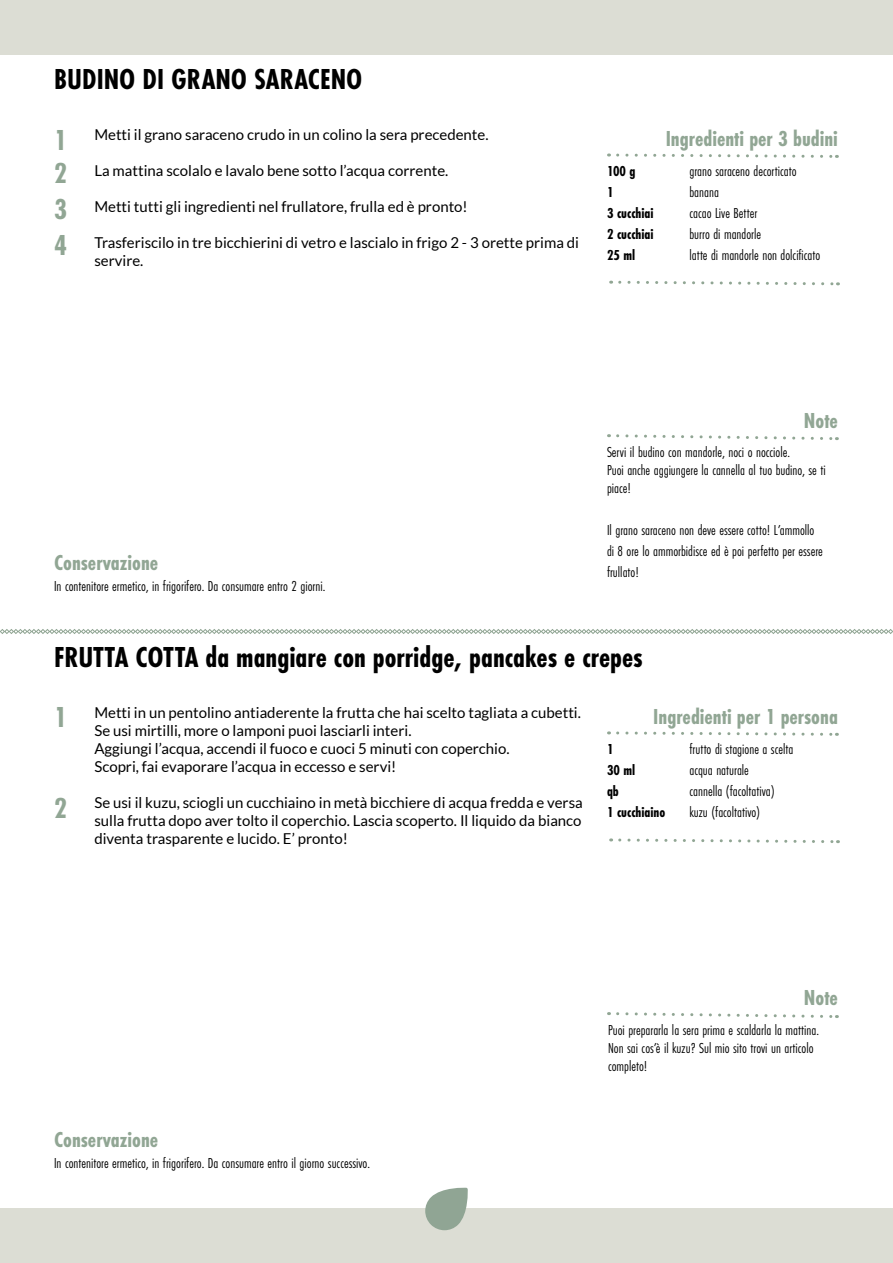
<style>
.page{position:relative;width:893px;height:1263px;background:#fff}
.page>*{position:absolute;margin:0;border:0;box-sizing:border-box;transform-origin:0 0}
.t1{font:700 30px "Futura PT Cond";color:#000}
.t2{font:700 30px/32.5px "Futura PT Cond";color:#91a694}
.t3{font:700 22.5px "Futura PT Cond";color:#91a694}
.t4{font:15px/18px "Lato";color:#000}
.t5{font:15px/21px "Futura PT Cond";color:#000}
.t6{font:700 15px/21px "Futura PT Cond";color:#000}
</style>
<div class="page">
<svg style="left:0;top:629px;width:893px;height:5px"></svg>
<div style="left:0;top:0;width:893px;height:54px;background:#dcddd4"></div>
<div style="left:0;top:1209px;width:893px;height:54px;background:#dcddd4"></div>
<svg style="left:425px;top:1188px;width:43px;height:42px"></svg>
<svg style="left:616px;top:153px;width:221px;height:5px"></svg>
<svg style="left:611px;top:280px;width:227px;height:6px"></svg>
<svg style="left:616px;top:434px;width:221px;height:7px"></svg>
<svg style="left:616px;top:731px;width:221px;height:5px"></svg>
<svg style="left:611px;top:838px;width:227px;height:6px"></svg>
<svg style="left:616px;top:1012px;width:221px;height:6px"></svg>
<h1 class="t1" style="left:54px;top:61px;width:310px">BUDINO DI GRANO SARACENO</h1>
<p class="t4" style="left:94px;top:125px;width:396px">Metti il grano saraceno crudo in un colino la sera precedente.</p>
<p class="t4" style="left:94px;top:161px;width:355px">La mattina scolalo e lavalo bene sotto l’acqua corrente.</p>
<p class="t4" style="left:94px;top:197px;width:375px">Metti tutti gli ingredienti nel frullatore, frulla ed è pronto!</p>
<p class="t4" style="left:94px;top:233px;width:486px">Trasferiscilo in tre bicchierini di vetro e lascialo in frigo 2 - 3 orette prima di servire.</p>
<h1 class="t2" style="left:54px;top:124px;width:14px">1<br>2</h1>
<h1 class="t2" style="left:54px;top:191px;width:14px;line-height:36px">3<br>4</h1>
<p class="t6" style="left:607px;top:161px;width:48px">100 g<br>1<br>3 cucchiai<br>2 cucchiai<br>25 ml</p>
<h2 class="t3" style="left:666px;top:126px;width:174px">Ingredienti per 3 budini</h2>
<p class="t5" style="left:689px;top:161px;width:132px">grano saraceno decorticato banana<br>cacao Live Better<br>burro di mandorle<br>latte di mandorle non dolcificato</p>
<h2 class="t3" style="left:54px;top:549px;width:106px">Conservazione</h2>
<p class="t5" style="left:54px;top:576px;width:273px">In contenitore ermetico, in frigorifero. Da consumare entro 2 giorni.</p>
<h2 class="t3" style="left:804px;top:407px;width:36px">Note</h2>
<p class="t5" style="left:607px;top:443px;width:220px;line-height:18px">Servi il budino con mandorle, noci o nocciole.<br>Puoi anche aggiungere la cannella al tuo budino, se ti piace!</p>
<p class="t5" style="left:607px;top:519px;width:217px">Il grano saraceno non deve essere cotto! L’ammollo di 8 ore lo ammorbidisce ed è poi perfetto per essere frullato!</p>
<h1 class="t1" style="left:54px;top:639px;width:590px">FRUTTA COTTA da mangiare con porridge, pancakes e crepes</h1>
<p class="t4" style="left:94px;top:703px;width:488px">Metti in un pentolino antiaderente la frutta che hai scelto tagliata a cubetti.<br>Se usi mirtilli, more o lamponi puoi lasciarli interi.<br>Aggiungi l’acqua, accendi il fuoco e cuoci 5 minuti con coperchio.<br>Scopri, fai evaporare l’acqua in eccesso e servi!</p>
<p class="t4" style="left:94px;top:793px;width:490px;text-align:justify">Se usi il kuzu, sciogli un cucchiaino in metà bicchiere di acqua fredda e versa sulla frutta dopo aver tolto il coperchio. Lascia scoperto. Il liquido da bianco diventa trasparente e lucido. E’ pronto!</p>
<h1 class="t2" style="left:54px;top:700px;width:14px">1</h1>
<h2 class="t3" style="left:653px;top:703px;width:186px">Ingredienti per 1 persona</h2>
<p class="t5" style="left:689px;top:738px;width:105px">frutto di stagione a scelta acqua naturale<br>cannella (facoltativa) kuzu (facoltativo)</p>
<p class="t6" style="left:607px;top:738px;width:60px">1<br>30 ml<br>qb<br>1 cucchiaino</p>
<h1 class="t2" style="left:54px;top:792px;width:14px">2</h1>
<h2 class="t3" style="left:54px;top:1126px;width:106px">Conservazione</h2>
<p class="t5" style="left:54px;top:1153px;width:318px">In contenitore ermetico, in frigorifero. Da consumare entro il giorno successivo.</p>
<h2 class="t3" style="left:804px;top:985px;width:36px">Note</h2>
<p class="t5" style="left:608px;top:1021px;width:213px;line-height:18px">Puoi prepararla la sera prima e scaldarla la mattina.<br>Non sai cos’è il kuzu? Sul mio sito trovi un articolo completo!</p>
</div>
